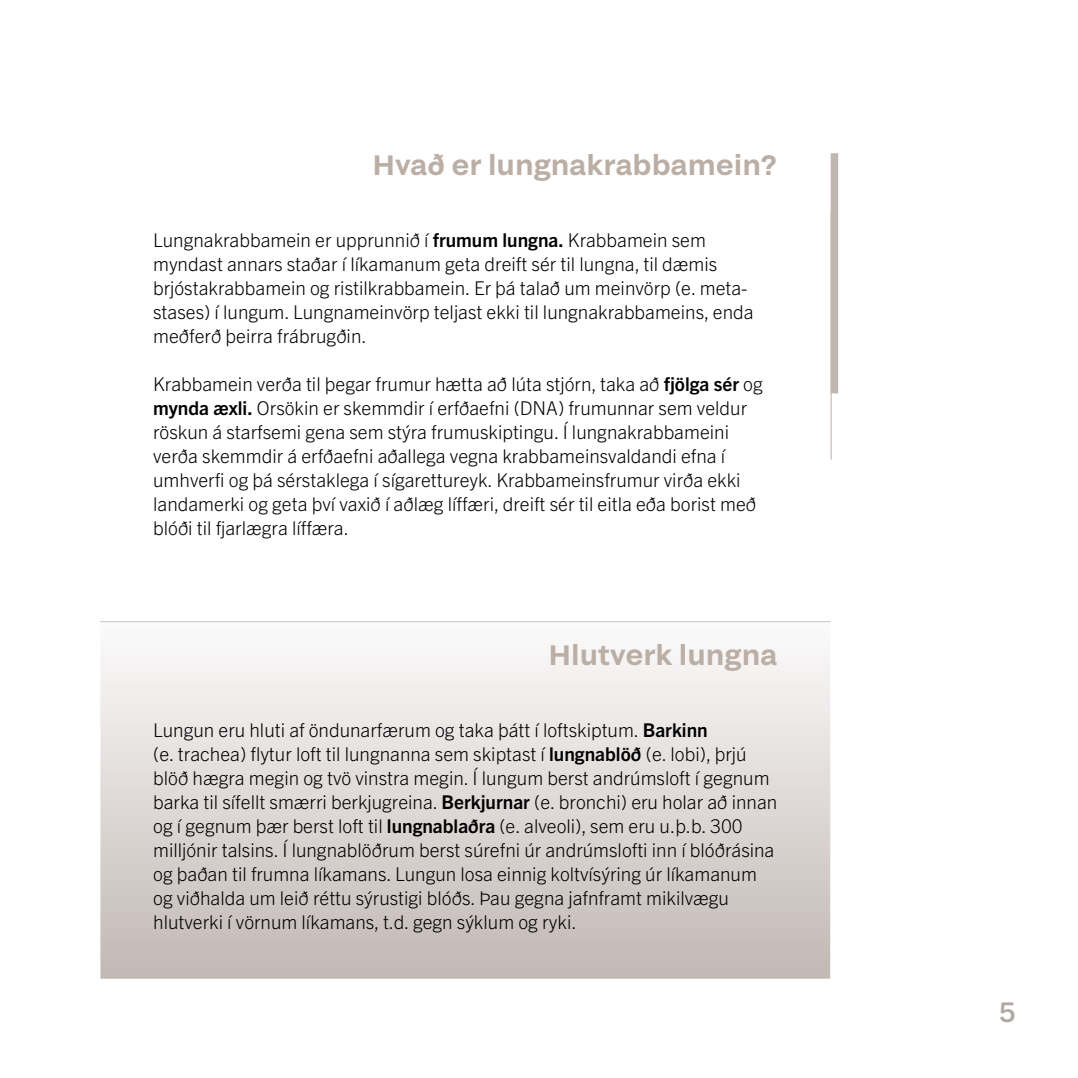
<style>
.page{position:relative;width:1078px;height:1078px;background:#fff}
.page>*{position:absolute;margin:0;border:0;box-sizing:border-box;transform-origin:0 0}
.t1{font:600 28px "Grtsk Peta";color:#bbaea5}
.t2{font:500 28px "Grtsk Peta";color:#b2a9a6}
.t3{font:300 19px/24px "Trade Gothic Next LT Pro";color:#000}
.s1{font-weight:700}
</style>
<div class="page">
<div style="left:100px;top:621px;width:730px;height:357px;background:linear-gradient(to bottom,#fcfbfb,#c2b8b4);border:2px solid #c2b8b4"></div>
<hr style="left:100px;top:621px;width:730px;height:1px;background:#c2b8b4">
<hr style="left:830px;top:212px;width:1px;height:247px;background:#bbaea5">
<div style="left:830px;top:153px;width:8px;height:240px;background:#c0b7b3;border:2px solid #c0b7b3"></div>
<h1 class="t1" style="left:372px;top:147px;width:406px">Hvað er lungnakrabbamein?</h1>
<p class="t3" style="left:153px;top:227px;width:601px">Lungnakrabbamein er upprunnið í <span class="s1">frumum lungna.</span> Krabbamein sem myndast annars staðar í líkamanum geta dreift sér til lungna, til dæmis brjóstakrabbamein og ristilkrabbamein. Er þá talað um meinvörp (e. meta&shy;stases) í lungum. Lungnameinvörp teljast ekki til lungnakrabbameins, enda meðferð þeirra frábrugðin.</p>
<p class="t3" style="left:153px;top:371px;width:611px">Krabbamein verða til þegar frumur hætta að lúta stjórn, taka að <span class="s1">fjölga sér</span> og <span class="s1">mynda æxli.</span> Orsökin er skemmdir í erfðaefni (DNA) frumunnar sem veldur röskun á starfsemi gena sem stýra frumuskiptingu. Í lungnakrabbameini verða skemmdir á erfðaefni aðallega vegna krabbameinsvaldandi efna í umhverfi og þá sérstaklega í sígarettureyk. Krabbameinsfrumur virða ekki landamerki og geta því vaxið í aðlæg líffæri, dreift sér til eitla eða borist með blóði til fjarlægra líffæra.</p>
<h1 class="t1" style="left:548px;top:637px;width:230px">Hlutverk lungna</h1>
<p class="t3" style="left:153px;top:716px;width:625px">Lungun eru hluti af öndunarfærum og taka þátt í loftskiptum. <span class="s1">Barkinn<br></span>(e. trachea) flytur loft til lungnanna sem skiptast í <span class="s1">lungnablöð</span> (e. lobi), þrjú blöð hægra megin og tvö vinstra megin. Í lungum berst andrúmsloft í gegnum barka til sífellt smærri berkjugreina. <span class="s1">Berkjurnar</span> (e. bronchi) eru holar að innan og í gegnum þær berst loft til <span class="s1">lungnablaðra</span> (e. alveoli), sem eru u.þ.b. 300 milljónir talsins. Í lungnablöðrum berst súrefni úr andrúmslofti inn í blóðrásina og þaðan til frumna líkamans. Lungun losa einnig koltvísýring úr líkamanum og viðhalda um leið réttu sýrustigi blóðs. Þau gegna jafnframt mikilvægu hlutverki í vörnum líkamans, t.d. gegn sýklum og ryki.</p>
<h1 class="t2" style="left:998px;top:994px;width:19px">5</h1>
</div>
